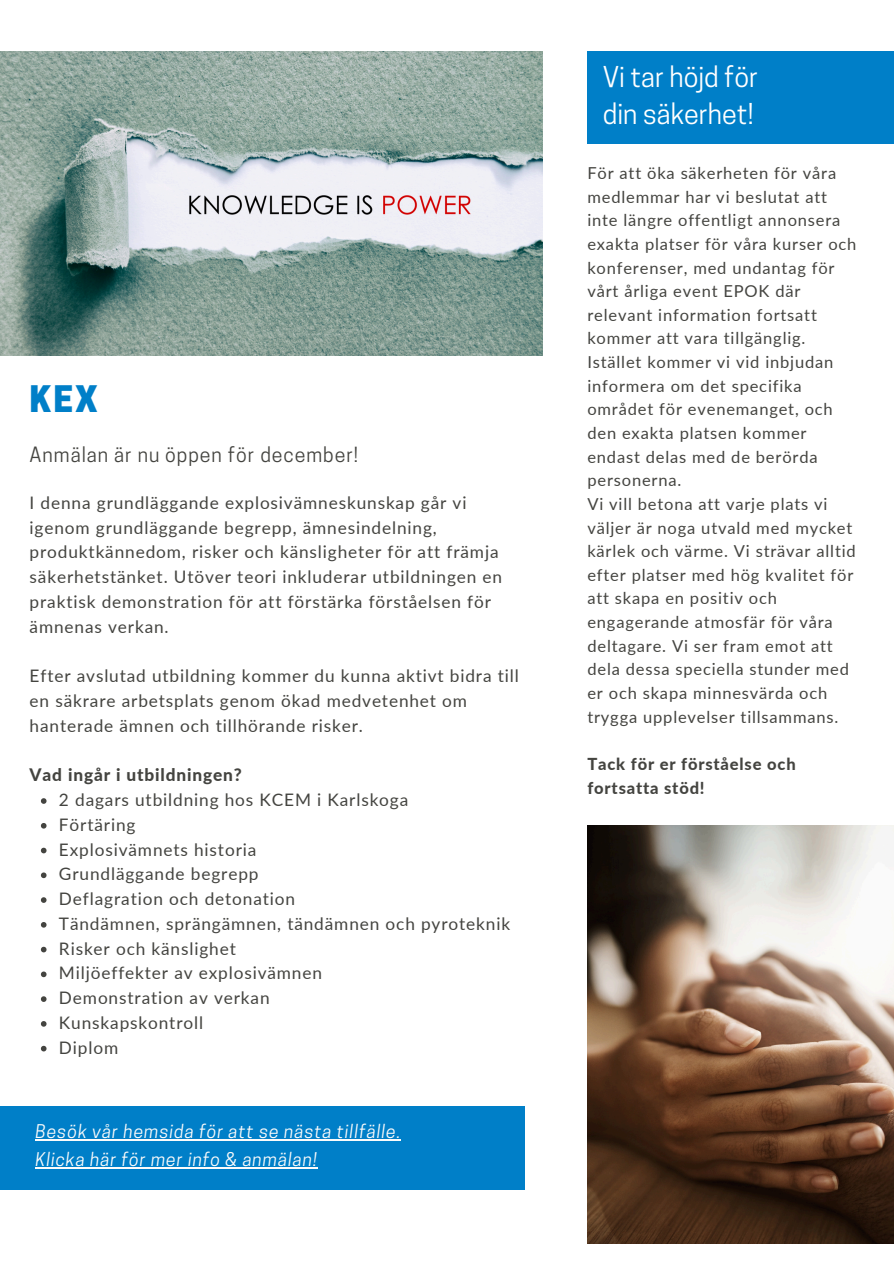
<style>
.page{position:relative;width:894px;height:1264px;background:#fff}
.page>*{position:absolute;margin:0;border:0;box-sizing:border-box;transform-origin:0 0}
.t1{font:800 34.35px "Cooper Hewitt";color:#007fc8}
.t2{font:27px/37.2px "Cooper Hewitt";color:#fff}
.t3{font:19.65px "Cooper Hewitt";letter-spacing:.05em;color:#444440}
.t4{font:italic 17.7px/28.2px "Cooper Hewitt";letter-spacing:.05em;color:#fbfbfb}
.t5{font:17.25px/24.8px "Lato";letter-spacing:.05em;color:#444440}
.t6{font:800 17.25px "Lato";letter-spacing:.05em;color:#444440}
.t7{font:16.5px/23.7px "Lato";letter-spacing:.05em;color:#444440}
.t8{font:800 16.5px/23.7px "Lato";letter-spacing:.05em;color:#444440}
</style>
<div class="page">
<div style="left:0;top:1106px;width:524px;height:83px;background:#007fc8"></div>
<hr style="left:35px;top:1139px;width:366px;height:1px;background:#fbfbfb">
<hr style="left:35px;top:1167px;width:283px;height:1px;background:#fbfbfb">
<img style="left:0;top:52px;width:542px;height:304px">
<div style="left:587px;top:52px;width:306px;height:91px;background:#007fc8"></div>
<img style="left:587px;top:825px;width:306px;height:418px">
<svg style="left:41px;top:798px;width:5px;height:5px"></svg>
<svg style="left:41px;top:823px;width:5px;height:5px"></svg>
<svg style="left:41px;top:847px;width:5px;height:6px"></svg>
<svg style="left:41px;top:872px;width:5px;height:6px"></svg>
<svg style="left:41px;top:897px;width:5px;height:5px"></svg>
<svg style="left:41px;top:922px;width:5px;height:5px"></svg>
<svg style="left:41px;top:946px;width:5px;height:6px"></svg>
<svg style="left:41px;top:971px;width:5px;height:6px"></svg>
<svg style="left:41px;top:996px;width:5px;height:5px"></svg>
<svg style="left:41px;top:1021px;width:5px;height:5px"></svg>
<svg style="left:41px;top:1045px;width:5px;height:6px"></svg>
<p class="t1" style="left:30px;top:386px;width:70px">KEX</p>
<p class="t3" style="left:30px;top:447px;width:330px">Anmälan är nu öppen för december!</p>
<h4 class="t5" style="left:30px;top:490px;width:474px">I denna grundläggande explosivämneskunskap går vi igenom grundläggande begrepp, ämnesindelning, produktkännedom, risker och känsligheter för att främja säkerhetstänket. Utöver teori inkluderar utbildningen en praktisk demonstration för att förstärka förståelsen för ämnenas verkan.</h4>
<p class="t5" style="left:30px;top:663px;width:490px">Efter avslutad utbildning kommer du kunna aktivt bidra till en säkrare arbetsplats genom ökad medvetenhet om hanterade ämnen och tillhörande risker.</p>
<p class="t6" style="left:30px;top:764px;width:214px">Vad ingår i utbildningen?</p>
<p class="t5" style="left:59px;top:787px;width:351px">2 dagars utbildning hos KCEM i Karlskoga</p>
<p class="t5" style="left:59px;top:811px;width:78px">Förtäring</p>
<p class="t5" style="left:59px;top:836px;width:199px">Explosivämnets historia</p>
<p class="t5" style="left:59px;top:861px;width:201px">Grundläggande begrepp</p>
<p class="t5" style="left:59px;top:886px;width:237px">Deflagration och detonation</p>
<p class="t5" style="left:59px;top:910px;width:452px">Tändämnen, sprängämnen, tändämnen och pyroteknik</p>
<p class="t5" style="left:59px;top:935px;width:178px">Risker och känslighet</p>
<p class="t5" style="left:59px;top:960px;width:264px">Miljöeffekter av explosivämnen</p>
<p class="t5" style="left:59px;top:985px;width:212px">Demonstration av verkan</p>
<p class="t5" style="left:59px;top:1009px;width:146px">Kunskapskontroll</p>
<h3 class="t5" style="left:59px;top:1034px;width:61px">Diplom</h3>
<p class="t4" style="left:35px;top:1119px;width:366px">Besök vår hemsida för att se nästa tillfälle.<br>Klicka här för mer info &amp; anmälan!</p>
<p class="t2" style="left:602px;top:62px;width:157px">Vi tar höjd för din säkerhet!</p>
<h2 class="t7" style="left:587px;top:161px;width:270px">För att öka säkerheten för våra medlemmar har vi beslutat att inte längre offentligt annonsera exakta platser för våra kurser och konferenser, med undantag för vårt årliga event EPOK där relevant information fortsatt kommer att vara tillgänglig.<br>Istället kommer vi vid inbjudan informera om det specifika området för evenemanget, och den exakta platsen kommer endast delas med de berörda personerna.</h2>
<p class="t7" style="left:587px;top:491px;width:270px">Vi vill betona att varje plats vi väljer är noga utvald med mycket kärlek och värme. Vi strävar alltid efter platser med hög kvalitet för att skapa en positiv och engagerande atmosfär för våra deltagare. Vi ser fram emot att dela dessa speciella stunder med er och skapa minnesvärda och trygga upplevelser tillsammans.</p>
<p class="t8" style="left:587px;top:751px;width:210px">Tack för er förståelse och fortsatta stöd!</p>
</div>
